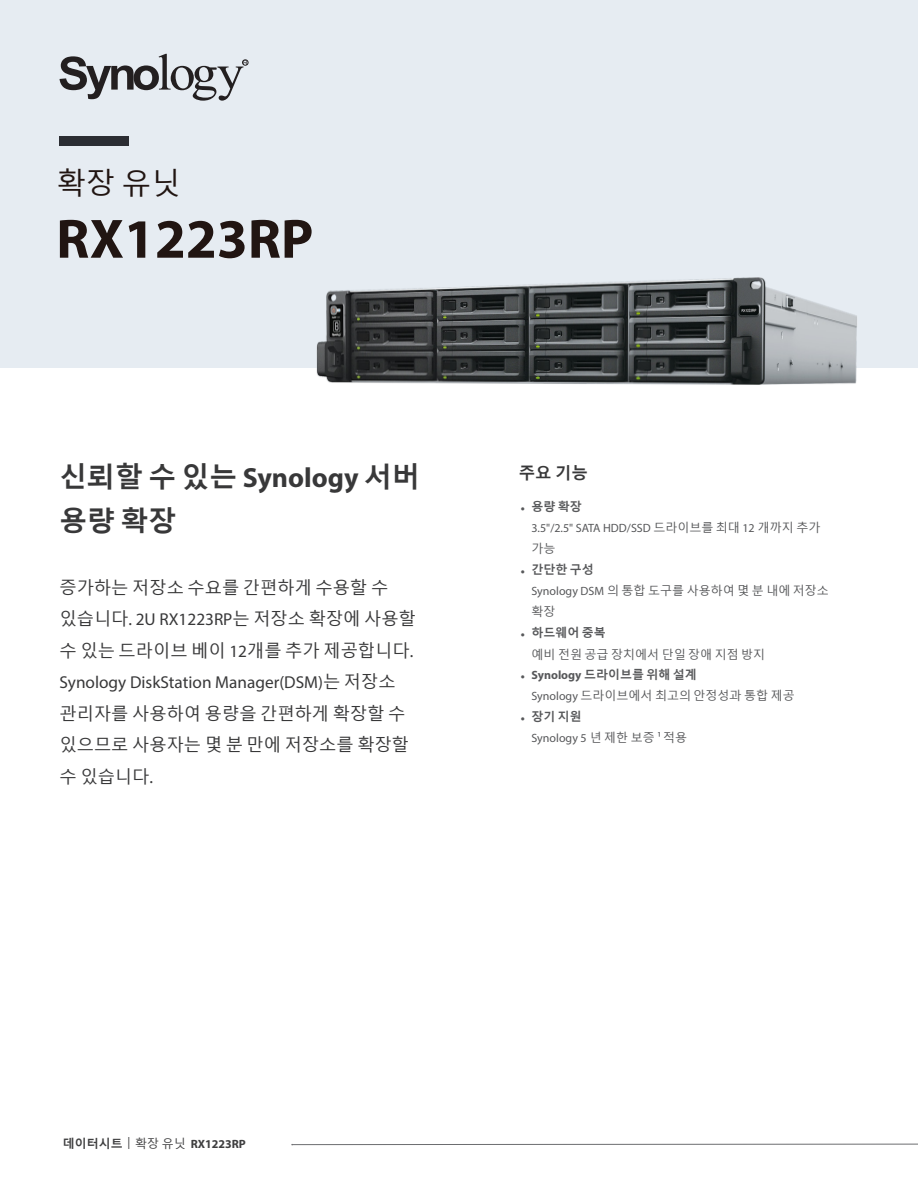
<style>
.page{position:relative;width:918px;height:1188px;background:#fff}
.page>*{position:absolute;margin:0;border:0;box-sizing:border-box;transform-origin:0 0}
.Model_Name{font:700 55.8px "Myriad Pro";color:#211512}
.Product_Type{font:29.25px "Malgun Gothic";color:#211512}
.Introduction_Title{font:700 27.75px/43.5px "Malgun Gothic";color:#383839}
.Introduction{font:17.25px/31.5px "Malgun Gothic";color:#383839}
.Selling_Title{font:700 16.5px "Malgun Gothic";color:#383839}
.t1{font:12px/20.9px "Malgun Gothic";color:#57585a}
.Selling_Points{font:12px/20.9px "Myriad Pro";color:#57585a}
.t2{font:700 12px "Myriad Pro";color:#3e3e3f}
.t3{font:700 12px "Malgun Gothic";color:#57585a}
.s1{font-family:"Myriad Pro"}
.s2{font-weight:700}
.s3{font-family:"Malgun Gothic";font-weight:700}
.s4{font-family:"Malgun Gothic"}
.s5{font-family:"Myriad Pro";font-weight:700}
.s6{font-weight:400}
.s7{font-family:"Malgun Gothic";font-weight:400}
</style>
<div class="page">
<svg style="left:291px;top:1144px;width:627px;height:1px"></svg>
<div style="left:0;top:0;width:918px;height:368px;background:#e6ecf2"></div>
<div style="left:60px;top:136px;width:69px;height:10px;background:#2b2d33"></div>
<svg style="left:60px;top:54px;width:188px;height:47px"></svg>
<img style="left:316px;top:277px;width:541px;height:108px">
<p class="Product_Type" style="left:57px;top:167px;width:125px">확장 유닛</p>
<p class="Model_Name" style="left:56px;top:203px;width:259px">RX1223RP</p>
<p class="Introduction_Title" style="left:60px;top:456px;width:362px">신뢰할 수 있는 <span class="s1">Synology</span> 서버 용량 확장</p>
<p class="Introduction" style="left:60px;top:572px;width:358px">증가하는 저장소 수요를 간편하게 수용할 수 있습니다<span class="s1">. 2U RX1223RP</span>는 저장소 확장에 사용할 수 있는 드라이브 베이 <span class="s1">12</span>개를 추가 제공합니다<span class="s1">.<br>Synology DiskStation Manager(DSM)</span>는 저장소 관리자를 사용하여 용량을 간편하게 확장할 수 있으므로 사용자는 몇 분 만에 저장소를 확장할 수 있습니다<span class="s1">.</span></p>
<p class="Selling_Title" style="left:519px;top:464px;width:71px">주요 기능</p>
<p class="Selling_Points" style="left:531px;top:496px;width:290px;text-indent:-11px"><span class="s2">•</span> <span class="s3">용량 확장<br></span>3.5"/2.5" SATA HDD/SSD <span class="s4">드라이브를 최대</span> 12 <span class="s4">개까지 추가 가능</span></p>
<p class="t1" style="left:531px;top:560px;width:299px;text-indent:-11px"><span class="s5">•</span> <span class="s2">간단한 구성<br></span><span class="s1">Synology DSM</span> 의 통합 도구를 사용하여 몇 분 내에 저장소 확장</p>
<p class="t1" style="left:531px;top:622px;width:235px;line-height:22.4px;text-indent:-11px"><span class="s5">•</span> <span class="s2">하드웨어 중복<br></span>예비 전원 공급 장치에서 단일 장애 지점 방지</p>
<p class="t1" style="left:531px;top:665px;width:265px;text-indent:-11px"><span class="s5">• Synology</span> <span class="s2">드라이브를 위해 설계<br></span><span class="s1">Synology</span> 드라이브에서 최고의 안정성과 통합 제공</p>
<p class="t3" style="left:521px;top:710px;width:63px"><span class="s1">•</span> 장기 지원</p>
<p class="Selling_Points" style="left:531px;top:727px;width:157px">Synology 5 <span class="s4">년 제한 보증</span> ¹ <span class="s4">적용</span></p>
<p class="t2" style="left:63px;top:1136px;width:185px"><span class="s4">데이터시트</span> <span class="s6">|</span> <span class="s7">확장 유닛</span> RX1223RP</p>
</div>
